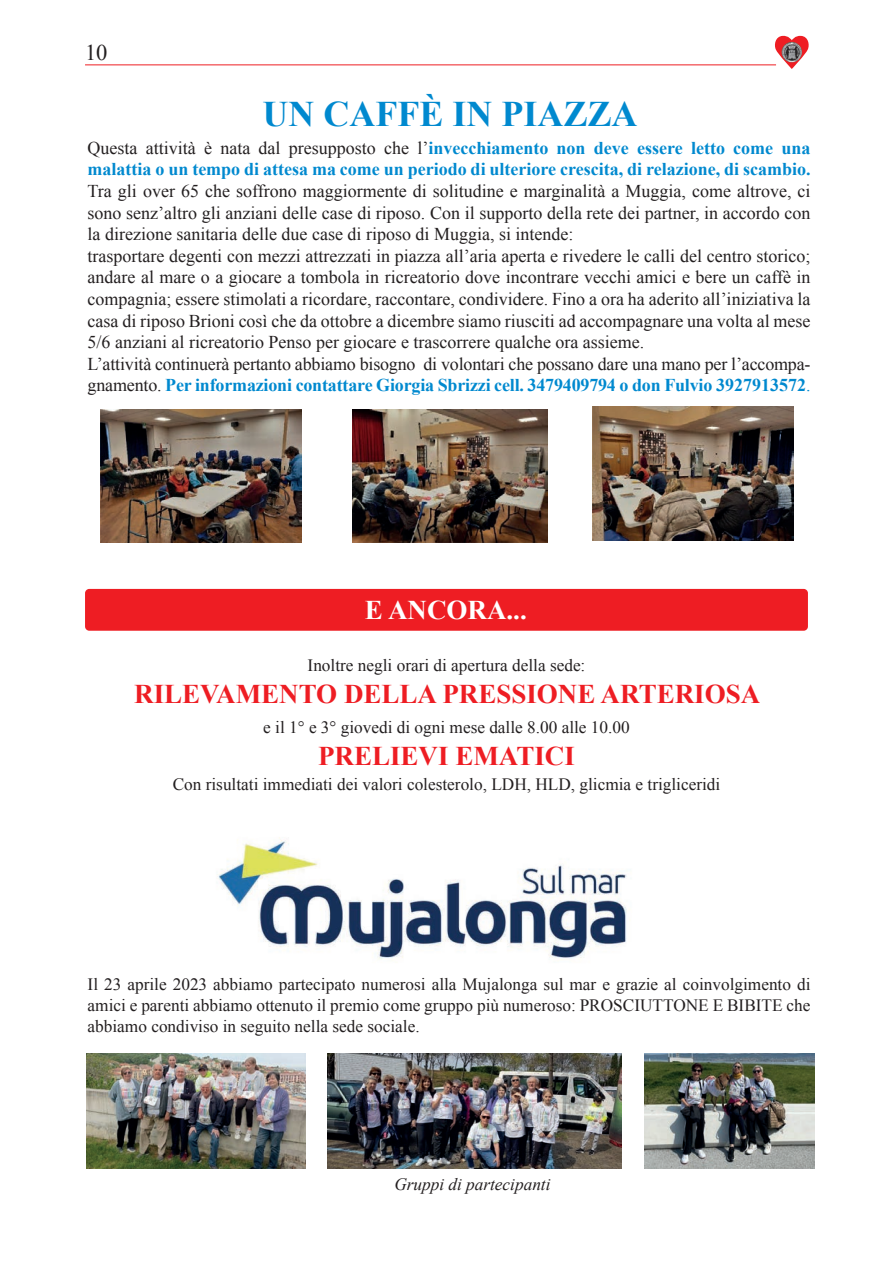
<style>
.page{position:relative;width:893px;height:1263px;background:#fff}
.page>*{position:absolute;margin:0;border:0;box-sizing:border-box;transform-origin:0 0}
.t1{font:700 36px "Times New Roman";color:#0089cf}
.t2{font:700 27px "Times New Roman";color:#ee1d23}
.t3{font:700 27px "Times New Roman";color:#fff}
.t4{font:22.5px "Times New Roman";color:#231f20}
.t5{font:18px/21.6px "Times New Roman";color:#231f20}
.t6{font:700 18px/21.6px "Times New Roman";color:#0089cf}
.t7{font:17.25px/20.7px "Times New Roman";color:#231f20;text-align:justify}
.t8{font:italic 17.25px "Times New Roman";color:#231f20}
.s1{font-weight:400;color:#231f20}
.s2{font-weight:700;color:#0089cf}
.s3{color:#0089cf}
</style>
<div class="page">
<hr style="left:85px;top:64px;width:691px;height:1px;background:#ee1d23">
<svg style="left:774px;top:36px;width:35px;height:33px"></svg>
<img style="left:781px;top:42px;width:21px;height:20px;border-radius:10px">
<img style="left:101px;top:410px;width:200px;height:133px">
<img style="left:352px;top:410px;width:195px;height:133px">
<img style="left:593px;top:407px;width:200px;height:133px">
<img style="left:217px;top:837px;width:413px;height:123px">
<img style="left:327px;top:1053px;width:295px;height:116px">
<img style="left:644px;top:1053px;width:171px;height:116px">
<img style="left:87px;top:1053px;width:219px;height:116px">
<div style="left:85px;top:589px;width:723px;height:42px;background:#ee1d23;border-radius:4px"></div>
<p class="t4" style="left:85px;top:38px;width:24px">10</p>
<h1 class="t1" style="left:263px;top:89px;width:376px">UN CAFFÈ IN PIAZZA</h1>
<p class="t6" style="left:88px;top:137px;width:724px"><span class="s1">Questa attività è nata dal presupposto che l’</span>invecchiamento non deve essere letto come una malattia o un tempo di attesa ma come un periodo di ulteriore crescita, di relazione, di scambio.</p>
<p class="t5" style="left:88px;top:180px;width:724px">Tra gli over 65 che soffrono maggiormente di solitudine e marginalità a Muggia, come altrove, ci sono senz’altro gli anziani delle case di riposo. Con il supporto della rete dei partner, in accordo con la direzione sanitaria delle due case di riposo di Muggia, si intende:<br>trasportare degenti con mezzi attrezzati in piazza all’aria aperta e rivedere le calli del centro storico; andare al mare o a giocare a tombola in ricreatorio dove incontrare vecchi amici e bere un caffè in compagnia; essere stimolati a ricordare, raccontare, condividere. Fino a ora ha aderito all’iniziativa la casa di riposo Brioni così che da ottobre a dicembre siamo riusciti ad accompagnare una volta al mese 5/6 anziani al ricreatorio Penso per giocare e trascorrere qualche ora assieme.<br>L’attività continuerà pertanto abbiamo bisogno di volontari che possano dare una mano per l’accompa&shy;gnamento. <span class="s2">Per informazioni contattare Giorgia Sbrizzi cell. 3479409794 o don Fulvio 3927913572</span><span class="s3">.</span></p>
<h2 class="t3" style="left:365px;top:591px;width:163px">E ANCORA...</h2>
<p class="t7" style="left:308px;top:655px;width:279px">Inoltre negli orari di apertura della sede:</p>
<h2 class="t2" style="left:134px;top:676px;width:627px">RILEVAMENTO DELLA PRESSIONE ARTERIOSA</h2>
<p class="t7" style="left:263px;top:716px;width:368px">e il 1° e 3° giovedi di ogni mese dalle 8.00 alle 10.00</p>
<h2 class="t2" style="left:318px;top:737px;width:258px">PRELIEVI EMATICI</h2>
<p class="t7" style="left:173px;top:774px;width:549px">Con risultati immediati dei valori colesterolo, LDH, HLD, glicmia e trigliceridi</p>
<p class="t7" style="left:88px;top:974px;width:724px">Il 23 aprile 2023 abbiamo partecipato numerosi alla Mujalonga sul mar e grazie al coinvolgimento di amici e parenti abbiamo ottenuto il premio come gruppo più numeroso: PROSCIUTTONE E BIBITE che abbiamo condiviso in seguito nella sede sociale.</p>
<p class="t8" style="left:394px;top:1172px;width:158px">Gruppi di partecipanti</p>
</div>
